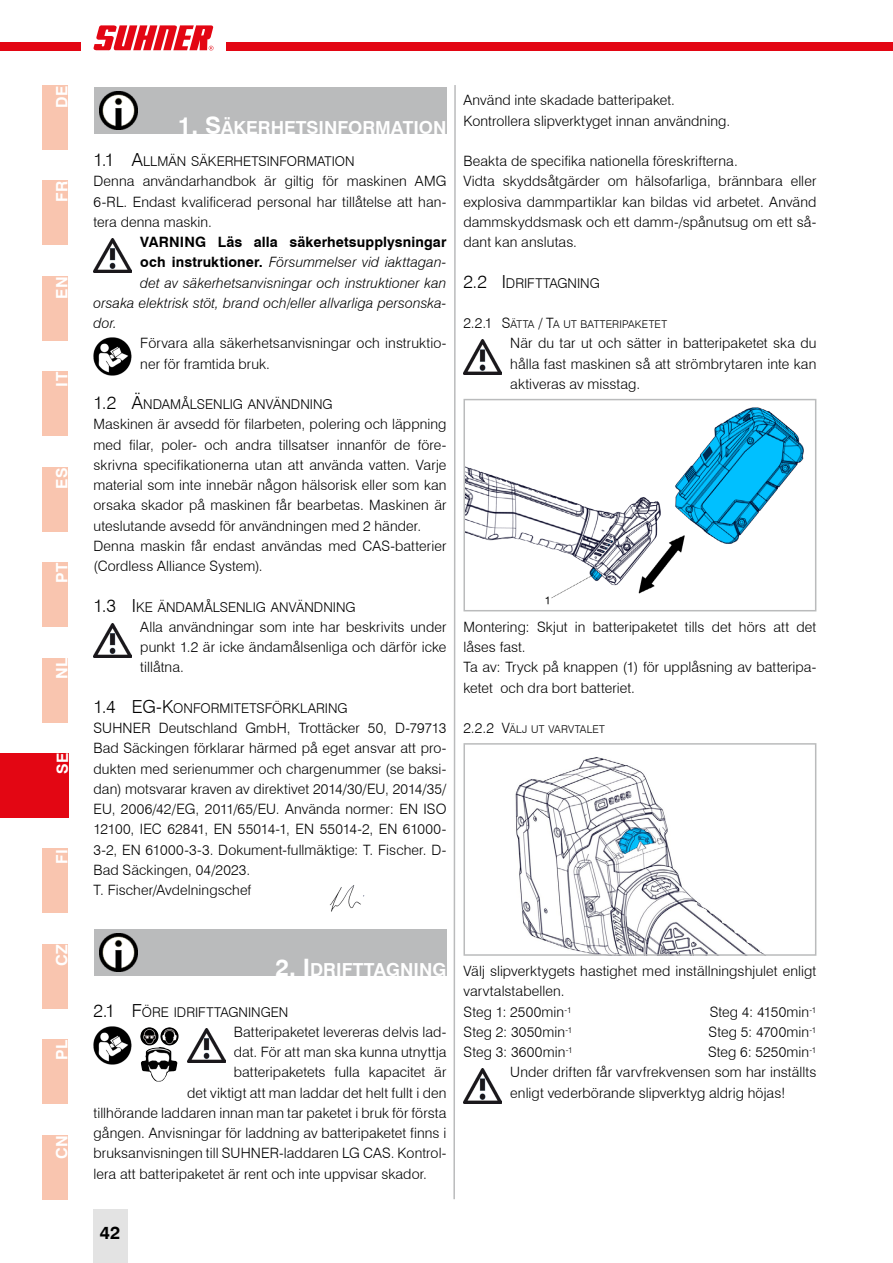
<style>
.page{position:relative;width:893px;height:1263px;background:#fff}
.page>*{position:absolute;margin:0;border:0;box-sizing:border-box;transform-origin:0 0}
.t1{font:700 18px "Swiss 721 BT";color:#fff}
.t2{font:300 18px "Swiss 721 BT";color:#000}
.t3{font:700 18px "Swiss 721 BT";color:#000}
.t4{font:700 15.75px "Swiss 721 BT";letter-spacing:.05em;color:#fff}
.t5{font:300 14.25px/20.2px "Swiss 721 BT";letter-spacing:.005em;color:#000}
.t6{font:italic 300 14.25px "Swiss 721 BT";letter-spacing:.005em;color:#000}
.t7{font:700 14.25px "Swiss 721 BT";letter-spacing:.01em;color:#000}
.t8{font:300 13.5px "Swiss 721 BT";color:#000}
.t9{font:300 10.65px "Swiss 721 BT";letter-spacing:.02em;color:#000}
.s1{font-size:24px}
.s2{font-size:18px}
.s3{font-weight:700;font-style:normal}
.s4{font-size:14.25px}
</style>
<div class="page">
<div style="left:43px;top:1135px;width:25px;height:64px;background:#f9c5af"></div>
<div style="left:43px;top:1039px;width:25px;height:65px;background:#f9c5af"></div>
<div style="left:43px;top:944px;width:25px;height:64px;background:#f9c5af"></div>
<div style="left:43px;top:849px;width:25px;height:64px;background:#f9c5af"></div>
<img style="left:94px;top:238px;width:38px;height:35px">
<img style="left:94px;top:338px;width:38px;height:38px">
<img style="left:94px;top:623px;width:38px;height:35px">
<div style="left:94px;top:929px;width:352px;height:47px;background:#babbbc"></div>
<img style="left:100px;top:934px;width:38px;height:38px">
<img style="left:94px;top:1026px;width:38px;height:38px">
<img style="left:141px;top:1047px;width:36px;height:34px">
<svg style="left:156px;top:1030px;width:3px;height:13px"></svg>
<img style="left:140px;top:1027px;width:16px;height:18px">
<svg style="left:174px;top:1028px;width:5px;height:16px"></svg>
<img style="left:160px;top:1027px;width:14px;height:18px">
<img style="left:187px;top:1028px;width:38px;height:35px">
<div style="left:94px;top:87px;width:352px;height:47px;background:#babbbc"></div>
<img style="left:100px;top:92px;width:38px;height:38px">
<img style="left:329px;top:885px;width:36px;height:27px">
<img style="left:463px;top:339px;width:39px;height:35px">
<img style="left:463px;top:1068px;width:39px;height:35px">
<img style="left:466px;top:407px;width:338px;height:198px">
<div style="left:463px;top:399px;width:353px;height:212px;border:2px solid #babbbc"></div>
<img style="left:515px;top:757px;width:247px;height:196px">
<div style="left:463px;top:743px;width:353px;height:213px;border:2px solid #babbbc"></div>
<div style="left:43px;top:658px;width:25px;height:64px;background:#f9c5af"></div>
<div style="left:43px;top:562px;width:25px;height:65px;background:#f9c5af"></div>
<div style="left:43px;top:467px;width:25px;height:64px;background:#f9c5af"></div>
<div style="left:43px;top:372px;width:25px;height:64px;background:#f9c5af"></div>
<div style="left:43px;top:276px;width:25px;height:65px;background:#f9c5af"></div>
<svg style="left:453px;top:85px;width:3px;height:1115px"></svg>
<div style="left:43px;top:181px;width:25px;height:64px;background:#f9c5af"></div>
<div style="left:43px;top:85px;width:25px;height:65px;background:#f9c5af"></div>
<div style="left:0;top:43px;width:893px;height:8px;background:#e30613"></div>
<div style="left:81px;top:17px;width:144px;height:42px;background:#fff"></div>
<svg style="left:93px;top:25px;width:120px;height:26px"></svg>
<div style="left:93px;top:1209px;width:34px;height:54px;background:#e3e3e3"></div>
<div style="left:0;top:753px;width:68px;height:64px;background:#e30613"></div>
<p class="t4" style="left:52px;top:108px;width:24px;rotate:-90deg">DE</p>
<p class="t4" style="left:52px;top:202px;width:23px;rotate:-90deg">FR</p>
<p class="t4" style="left:52px;top:299px;width:24px;rotate:-90deg">EN</p>
<p class="t4" style="left:52px;top:387px;width:16px;rotate:-90deg">IT</p>
<p class="t4" style="left:52px;top:489px;width:23px;rotate:-90deg">ES</p>
<p class="t4" style="left:52px;top:583px;width:22px;rotate:-90deg">PT</p>
<p class="t4" style="left:52px;top:679px;width:23px;rotate:-90deg">NL</p>
<p class="t4" style="left:53px;top:774px;width:23px;rotate:-90deg">SE</p>
<p class="t4" style="left:52px;top:864px;width:17px;rotate:-90deg">FI</p>
<p class="t4" style="left:52px;top:966px;width:23px;rotate:-90deg">CZ</p>
<p class="t4" style="left:52px;top:1060px;width:22px;rotate:-90deg">PL</p>
<p class="t4" style="left:52px;top:1159px;width:26px;rotate:-90deg">CN</p>
<p class="t1" style="left:178px;top:117px;width:118px"><span class="s1">1. S</span>ÄKERHETSINF</p>
<p class="t1" style="left:348px;top:117px;width:97px">ORMATION</p>
<p class="t8" style="left:94px;top:153px;width:263px"><span class="s2">1.1 A</span>LLMÄN SÄKERHETSINFORMATION</p>
<p class="t5" style="left:94px;top:171px;width:354px;text-align:justify">Denna användarhandbok är giltig för maskinen AMG 6-RL. Endast kvalificerad personal har tillåtelse att han&shy;tera denna maskin.</p>
<p class="t7" style="left:140px;top:233px;width:308px">VARNING Läs alla säkerhetsupplysningar</p>
<p class="t6" style="left:140px;top:254px;width:308px"><span class="s3">och instruktioner.</span> Försummelser vid iakttagan-</p>
<p class="t6" style="left:140px;top:274px;width:308px">det av säkerhetsanvisningar och instruktioner kan</p>
<p class="t6" style="left:94px;top:294px;width:354px">orsaka elektrisk stöt, brand och/eller allvarliga personska-</p>
<p class="t6" style="left:94px;top:314px;width:25px">dor.</p>
<p class="t5" style="left:140px;top:333px;width:308px">Förvara alla säkerhetsanvisningar och instruktio&shy;ner för framtida bruk.</p>
<p class="t8" style="left:94px;top:396px;width:241px"><span class="s2">1.2 Ä</span>NDAMÅLSENLIG ANVÄNDNING</p>
<p class="t5" style="left:94px;top:414px;width:354px">Maskinen är avsedd för filarbeten, polering och läppning med filar, poler- och andra tillsatser innanför de före&shy;skrivna specifikationerna utan att använda vatten. Varje material som inte innebär någon hälsorisk eller som kan orsaka skador på maskinen får bearbetas. Maskinen är uteslutande avsedd för användningen med 2 händer.<br>Denna maskin får endast användas med CAS-batterier (Cordless Alliance System).</p>
<p class="t8" style="left:94px;top:599px;width:264px"><span class="s2">1.3 I</span> KE ÄNDAMÅLSENLIG ANVÄNDNING</p>
<p class="t5" style="left:140px;top:616px;width:308px;text-align:justify">Alla användningar som inte har beskrivits under punkt 1.2 är icke ändamålsenliga och därför icke tillåtna.</p>
<p class="t2" style="left:94px;top:695px;width:37px">1.4 EG</p>
<p class="t8" style="left:156px;top:700px;width:193px"><span class="s2">-K</span>ONFORMITETSFÖRKLARING</p>
<p class="t5" style="left:94px;top:718px;width:354px">SUHNER Deutschland GmbH, Trottäcker 50, D-79713<br>Bad Säckingen förklarar härmed på eget ansvar att pro&shy;dukten med serienummer och chargenummer (se baksi&shy;dan) motsvarar kraven av direktivet 2014/30/EU, 2014/35/ EU, 2006/42/EG, 2011/65/EU. Använda normer: EN ISO 12100, IEC 62841, EN 55014-1, EN 55014-2, EN 61000- 3-2, EN 61000-3-3. Dokument-fullmäktige: T. Fischer. D-Bad Säckingen, 04/2023.<br>T. Fischer/Avdelningschef</p>
<p class="t5" style="left:463px;top:90px;width:268px">Använd inte skadade batteripaket.<br>Kontrollera slipverktyget innan användning.</p>
<p class="t5" style="left:463px;top:151px;width:354px">Beakta de specifika nationella föreskrifterna.<br>Vidta skyddsåtgärder om hälsofarliga, brännbara eller explosiva dammpartiklar kan bildas vid arbetet. Använd dammskyddsmask och ett damm-/spånutsug om ett så&shy;dant kan anslutas.</p>
<p class="t8" style="left:463px;top:275px;width:138px"><span class="s2">2.2 I</span> DRIFTTAGNING</p>
<p class="t9" style="left:463px;top:318px;width:166px"><span class="s4">2.2.1 S</span>ÄTTA <span class="s4">/ T</span>A UT BATTERIPAK</p>
<p class="t9" style="left:642px;top:318px;width:27px">ETET</p>
<p class="t5" style="left:510px;top:333px;width:308px;text-align:justify">När du tar ut och sätter in batteripaketet ska du hålla fast maskinen så att strömbrytaren inte kan aktiveras av misstag.</p>
<p class="t5" style="left:463px;top:616px;width:354px">Montering: Skjut in batteripaketet tills det hörs att det låses fast.<br>Ta av: Tryck på knappen (1) för upplåsning av batteripa&shy;ketet och dra bort batteriet.</p>
<p class="t9" style="left:463px;top:723px;width:143px"><span class="s4">2.2.2 V</span>ÄLJ UT VARVTALET</p>
<p class="t1" style="left:276px;top:959px;width:47px"><span class="s1">2. I</span>DRIFTT</p>
<p class="t1" style="left:374px;top:959px;width:74px">AGNING</p>
<p class="t8" style="left:94px;top:1004px;width:196px"><span class="s2">2.1 F</span>ÖRE IDRIFTTAGNINGEN</p>
<p class="t5" style="left:234px;top:1021px;width:214px">Batteripaketet levereras delvis lad-</p>
<p class="t5" style="left:234px;top:1042px;width:214px">dat. För att man ska kunna utnyttja</p>
<p class="t5" style="left:234px;top:1062px;width:214px">batteripaketets fulla kapacitet är</p>
<p class="t5" style="left:187px;top:1082px;width:261px">det viktigt att man laddar det helt fullt i den</p>
<p class="t5" style="left:94px;top:1102px;width:354px">tillhörande laddaren innan man tar paketet i bruk för första</p>
<p class="t5" style="left:94px;top:1123px;width:354px">gången. Anvisningar för laddning av batteripaketet finns i</p>
<p class="t5" style="left:94px;top:1143px;width:354px">bruksanvisningen till SUHNER-laddaren LG CAS. Kontrol-</p>
<p class="t5" style="left:94px;top:1163px;width:335px">lera att batteripaketet är rent och inte uppvisar skador.</p>
<p class="t5" style="left:463px;top:961px;width:354px">Välj slipverktygets hastighet med inställningshjulet enligt varvtalstabellen.<br>Steg 1: 2500min<sup>-1</sup></p>
<p class="t5" style="left:710px;top:1001px;width:108px">Steg 4: 4150min<sup>-1</sup></p>
<p class="t5" style="left:463px;top:1021px;width:110px">Steg 2: 3050min<sup>-1</sup></p>
<p class="t5" style="left:709px;top:1021px;width:109px">Steg 5: 4700min<sup>-1</sup></p>
<p class="t5" style="left:463px;top:1042px;width:111px">Steg 3: 3600min<sup>-1</sup></p>
<p class="t5" style="left:510px;top:1042px;width:308px;text-align:justify;text-indent:198px">Steg 6: 5250min<sup>-1<br></sup>Under driften får varvfrekvensen som har inställts enligt vederbörande slipverktyg aldrig höjas!</p>
<p class="t3" style="left:100px;top:1222px;width:22px">42</p>
</div>
